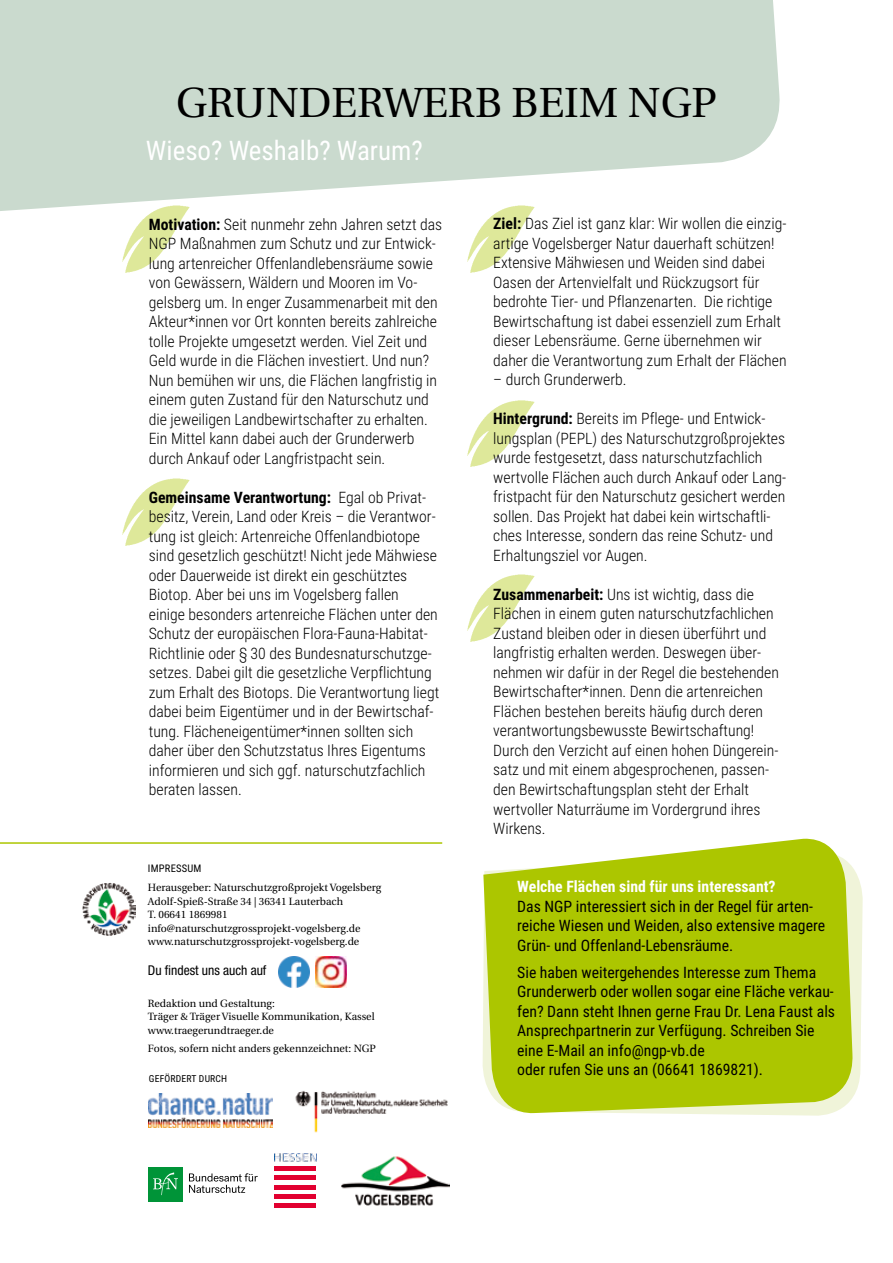
<style>
.page{position:relative;width:893px;height:1263px;background:#fff}
.page>*{position:absolute;margin:0;border:0;box-sizing:border-box;transform-origin:0 0}
.t1{font:42px "Heuristica";color:#000}
.t2{font:27px "Roboto Condensed";color:#fff}
.t3{font:300 15.75px/19.5px "Roboto Condensed";color:#000}
.t4{font:15.75px/19.5px "Roboto Condensed";color:#000}
.t5{font:700 15.75px "Roboto Condensed";color:#fff}
.t6{font:condensed 13.5px "Helvetica Neue";color:#000}
.t7{font:10.5px/13.5px "Heuristica";color:#000}
.t8{font:10.5px "Roboto Condensed";letter-spacing:.02em;color:#000}
.t9{font:9.6px "Roboto Condensed";letter-spacing:.02em;color:#000}
.s1{font-weight:700}
</style>
<div class="page">
<svg style="left:0;top:0;width:780px;height:211px;background:#d0ded3"></svg>
<img style="left:83px;top:883px;width:52px;height:52px">
<img style="left:149px;top:1093px;width:124px;height:34px">
<img style="left:275px;top:1153px;width:42px;height:9px">
<div style="left:274px;top:1166px;width:42px;height:5px;background:#e20030"></div>
<div style="left:274px;top:1175px;width:42px;height:5px;background:#e20030"></div>
<hr style="left:274px;top:1185px;width:42px;height:4px;background:#e20030">
<hr style="left:274px;top:1194px;width:42px;height:4px;background:#e20030">
<div style="left:274px;top:1203px;width:42px;height:5px;background:#e20030"></div>
<img style="left:341px;top:1156px;width:108px;height:50px">
<hr style="left:0;top:842px;width:442px;height:2px;background:#acc600">
<div style="left:148px;top:1167px;width:35px;height:34px;background:#009438"></div>
<svg style="left:153px;top:1172px;width:25px;height:23px"></svg>
<svg style="left:189px;top:1173px;width:69px;height:20px"></svg>
<img style="left:279px;top:957px;width:31px;height:30px">
<img style="left:316px;top:957px;width:31px;height:30px">
<img style="left:295px;top:1090px;width:153px;height:43px">
<svg style="left:482px;top:870px;width:381px;height:246px;fill:#f0f4d9"></svg>
<svg style="left:483px;top:838px;width:371px;height:277px;background:#b5cc1d"></svg>
<img style="left:117px;top:197px;width:75px;height:76px">
<img style="left:122px;top:478px;width:68px;height:68px">
<img style="left:461px;top:197px;width:75px;height:76px">
<img style="left:467px;top:574px;width:68px;height:68px">
<img style="left:467px;top:400px;width:68px;height:67px">
<h1 class="t1" style="left:176px;top:70px;width:120px">Grunder</h1>
<h1 class="t1" style="left:383px;top:70px;width:66px">werb</h1>
<h1 class="t1" style="left:512px;top:70px;width:204px">beim NGP</h1>
<h2 class="t2" style="left:146px;top:132px;width:278px">Wieso? Weshalb? Warum?</h2>
<p class="t3" style="left:149px;top:214px;width:295px"><span class="s1">Motivation:</span> Seit nunmehr zehn Jahren setzt das NGP Maßnahmen zum Schutz und zur Entwick&shy;lung artenreicher Offenlandlebensräume sowie von Gewässern, Wäldern und Mooren im Vo&shy;gelsberg um. In enger Zusammenarbeit mit den Akteur*innen vor Ort konnten bereits zahlreiche tolle Projekte umgesetzt werden. Viel Zeit und Geld wurde in die Flächen investiert. Und nun?<br>Nun bemühen wir uns, die Flächen langfristig in einem guten Zustand für den Naturschutz und die jeweiligen Landbewirtschafter zu erhalten.<br>Ein Mittel kann dabei auch der Grunderwerb durch Ankauf oder Langfristpacht sein.</p>
<p class="t3" style="left:149px;top:487px;width:292px"><span class="s1">Gemeinsame Verantwortung:</span> Egal ob Privat&shy;besitz, Verein, Land oder Kreis – die Verantwor&shy;tung ist gleich: Artenreiche Offenlandbiotope sind gesetzlich geschützt! Nicht jede Mähwiese oder Dauerweide ist direkt ein geschütztes Biotop. Aber bei uns im Vogelsberg fallen<br>einige besonders artenreiche Flächen unter den Schutz der europäischen Flora-Fauna-Habitat-Richtlinie oder § 30 des Bundesnaturschutzge&shy;setzes. Dabei gilt die gesetzliche Verpflichtung zum Erhalt des Biotops. Die Verantwortung liegt dabei beim Eigentümer und in der Bewirtschaf&shy;tung. Flächeneigentümer*innen sollten sich daher über den Schutzstatus Ihres Eigentums informieren und sich ggf. naturschutzfachlich beraten lassen.</p>
<p class="t8" style="left:148px;top:861px;width:55px">IMPRESSUM</p>
<p class="t7" style="left:148px;top:881px;width:235px">Herausgeber: Naturschutzgroßprojekt Vogelsberg Adolf-Spieß-Straße 34 | 36341 Lauterbach<br>T. 06641 1869981 info@naturschutzgrossprojekt-vogelsberg.de www.naturschutzgrossprojekt-vogelsberg.de</p>
<p class="t6" style="left:148px;top:962px;width:120px">Du findest uns auch auf</p>
<p class="t7" style="left:148px;top:997px;width:228px">Redaktion und Gestaltung:<br>Träger &amp; Träger Visuelle Kommunikation, Kassel www.traegerundtraeger.de</p>
<p class="t7" style="left:148px;top:1042px;width:229px">Fotos, sofern nicht anders gekennzeichnet: NGP</p>
<p class="t9" style="left:149px;top:1072px;width:80px">GEFÖRDERT DURCH</p>
<p class="t3" style="left:493px;top:214px;width:295px"><span class="s1">Ziel:</span> Das Ziel ist ganz klar: Wir wollen die einzig&shy;artige Vogelsberger Natur dauerhaft schützen!<br>Extensive Mähwiesen und Weiden sind dabei Oasen der Artenvielfalt und Rückzugsort für bedrohte Tier- und Pflanzenarten. Die richtige Bewirtschaftung ist dabei essenziell zum Erhalt dieser Lebensräume. Gerne übernehmen wir daher die Verantwortung zum Erhalt der Flächen</p>
<p class="t3" style="left:493px;top:369px;width:135px">– durch Grunderwerb.</p>
<p class="t3" style="left:493px;top:408px;width:294px"><span class="s1">Hintergrund:</span> Bereits im Pflege- und Entwick&shy;lungsplan (PEPL) des Naturschutzgroßprojektes wurde festgesetzt, dass naturschutzfachlich wertvolle Flächen auch durch Ankauf oder Lang&shy;fristpacht für den Naturschutz gesichert werden sollen. Das Projekt hat dabei kein wirtschaftli&shy;ches Interesse, sondern das reine Schutz- und Erhaltungsziel vor Augen.</p>
<p class="t3" style="left:493px;top:584px;width:287px"><span class="s1">Zusammenarbeit:</span> Uns ist wichtig, dass die Flächen in einem guten naturschutzfachlichen Zustand bleiben oder in diesen überführt und langfristig erhalten werden. Deswegen über&shy;nehmen wir dafür in der Regel die bestehenden Bewirtschafter*innen. Denn die artenreichen Flächen bestehen bereits häufig durch deren verantwortungsbewusste Bewirtschaftung!<br>Durch den Verzicht auf einen hohen Düngerein&shy;satz und mit einem abgesprochenen, passen&shy;den Bewirtschaftungsplan steht der Erhalt wertvoller Naturräume im Vordergrund ihres Wirkens.</p>
<p class="t5" style="left:517px;top:876px;width:260px">Welche Flächen sind für uns interessant?</p>
<p class="t4" style="left:517px;top:896px;width:309px">Das NGP interessiert sich in der Regel für arten&shy;reiche Wiesen und Weiden, also extensive magere<br>Grün- und Offenland-Lebensräume.</p>
<p class="t4" style="left:517px;top:962px;width:319px">Sie haben weitergehendes Interesse zum Thema Grunderwerb oder wollen sogar eine Fläche verkau&shy;fen? Dann steht Ihnen gerne Frau Dr. Lena Faust als Ansprechpartnerin zur Verfügung. Schreiben Sie eine E-Mail an info@ngp-vb.de<br>oder rufen Sie uns an (06641 1869821).</p>
</div>
